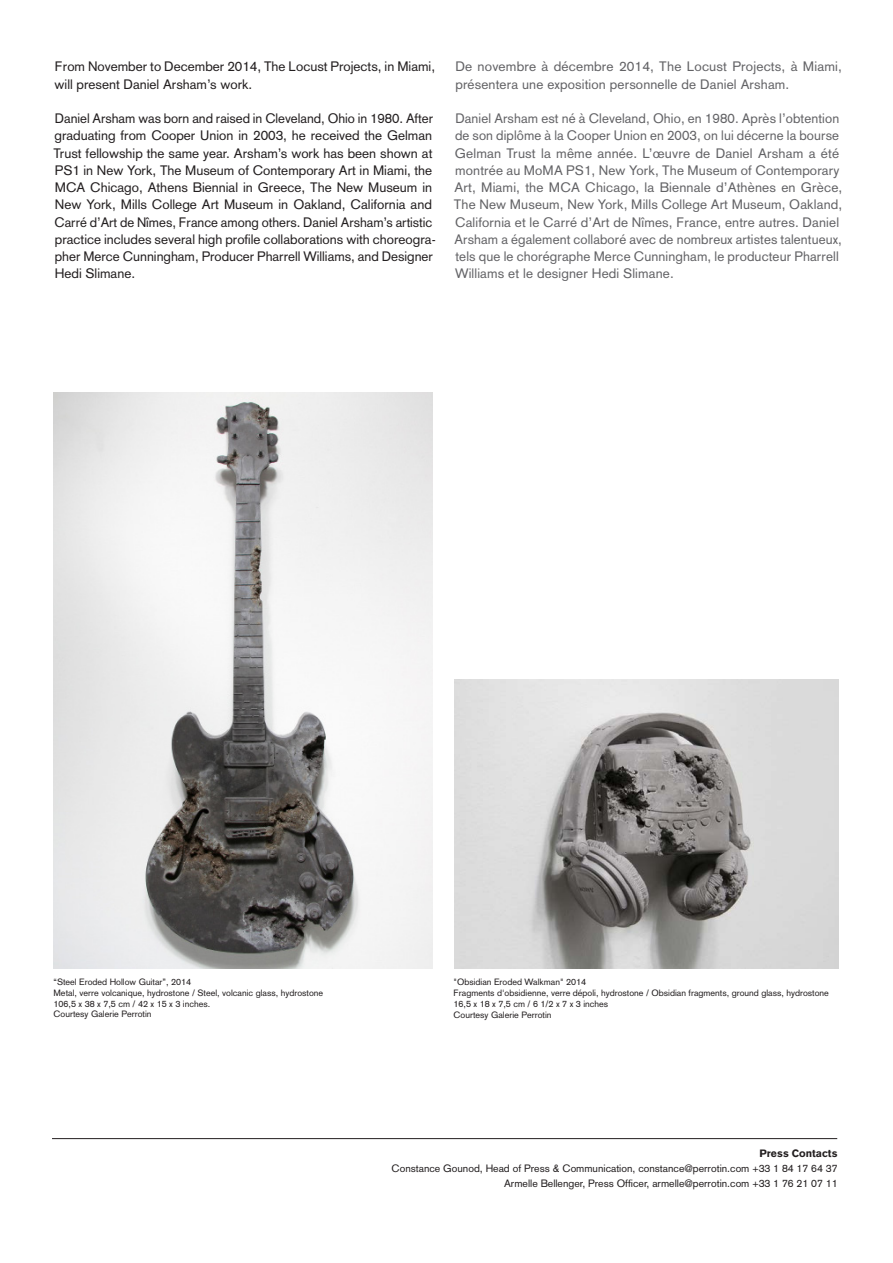
<style>
.page{position:relative;width:893px;height:1263px;background:#fff}
.page>*{position:absolute;margin:0;border:0;box-sizing:border-box;transform-origin:0 0}
.t1{font:13.5px/17.2px "Akzidenz Grotesk";letter-spacing:.01em;color:#636366}
.t2{font:13.5px/17.2px "Akzidenz Grotesk";color:#231f20}
.t3{font:10.5px/15px "Akzidenz Grotesk";color:#231f20;text-align:right}
.t4{font:900 10.5px "Akzidenz Grotesk";color:#231f20}
.t5{font:9px/10.8px "Akzidenz Grotesk";color:#231f20}
</style>
<div class="page">
<img style="left:54px;top:392px;width:379px;height:576px">
<img style="left:454px;top:679px;width:385px;height:289px">
<hr style="left:52px;top:1138px;width:785px;height:1px;background:#231f20">
<p class="t2" style="left:55px;top:58px;width:382px">From November to December 2014, The Locust Projects, in Miami, will present Daniel Arsham’s work.</p>
<p class="t2" style="left:53px;top:110px;width:384px">Daniel Arsham was born and raised in Cleveland, Ohio in 1980. After graduating from Cooper Union in 2003, he received the Gelman Trust fellowship the same year. Arsham’s work has been shown at PS1 in New York, The Museum of Contemporary Art in Miami, the MCA Chicago, Athens Biennial in Greece, The New Museum in New York, Mills College Art Museum in Oakland, California and Carré d’Art de Nîmes, France among others. Daniel Arsham’s artistic practice includes several high profile collaborations with choreogra&shy;pher Merce Cunningham, Producer Pharrell Williams, and Designer Hedi Slimane.</p>
<p class="t1" style="left:455px;top:58px;width:388px">De novembre à décembre 2014, The Locust Projects, à Miami, présentera une exposition personnelle de Daniel Arsham.</p>
<p class="t1" style="left:454px;top:110px;width:390px">Daniel Arsham est né à Cleveland, Ohio, en 1980. Après l’obtention de son diplôme à la Cooper Union en 2003, on lui décerne la bourse Gelman Trust la même année. L’œuvre de Daniel Arsham a été montrée au MoMA PS1, New York, The Museum of Contemporary Art, Miami, the MCA Chicago, la Biennale d’Athènes en Grèce, The New Museum, New York, Mills College Art Museum, Oakland, California et le Carré d’Art de Nîmes, France, entre autres. Daniel Arsham a également collaboré avec de nombreux artistes talentueux, tels que le chorégraphe Merce Cunningham, le producteur Pharrell Williams et le designer Hedi Slimane.</p>
<p class="t5" style="left:54px;top:976px;width:271px">“Steel Eroded Hollow Guitar”, 2014<br>Metal, verre volcanique, hydrostone / Steel, volcanic glass, hydrostone 106,5 x 38 x 7,5 cm / 42 x 15 x 3 inches.<br>Courtesy Galerie Perrotin</p>
<p class="t5" style="left:453px;top:977px;width:377px">"Obsidian Eroded Walkman" 2014<br>Fragments d'obsidienne, verre dépoli, hydrostone / Obsidian fragments, ground glass, hydrostone 16,5 x 18 x 7,5 cm / 6 1/2 x 7 x 3 inches<br>Courtesy Galerie Perrotin</p>
<p class="t4" style="left:759px;top:1147px;width:80px">Press Contacts</p>
<p class="t3" style="left:392px;top:1161px;width:447px">Constance Gounod, Head of Press &amp; Communication, constance@perrotin.com +33 1 84 17 64 37<br>Armelle Bellenger, Press Officer, armelle@perrotin.com +33 1 76 21 07 11</p>
</div>
